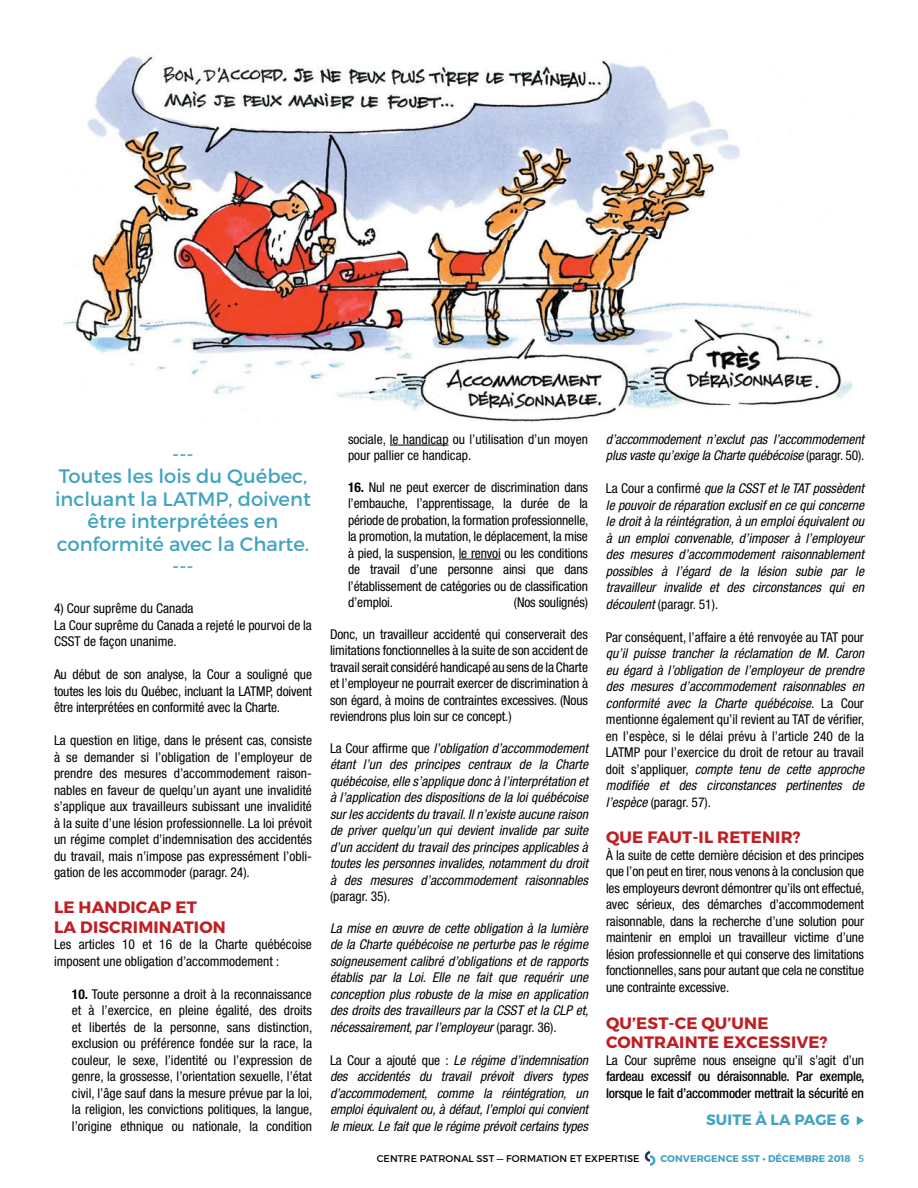
<style>
.page{position:relative;width:918px;height:1188px;background:#fff}
.page>*{position:absolute;margin:0;border:0;box-sizing:border-box;transform-origin:0 0}
.t1{font:19.5px/22.5px "Montserrat";color:#42a3c2;text-align:center}
.t2{font:700 16.5px/19.5px "Montserrat";letter-spacing:.01em;color:#be1f24}
.t3{font:700 15px "Montserrat";letter-spacing:.01em;color:#42a3c2}
.t4{font:condensed 13.5px/16.5px "Helvetica Neue";color:#000;text-align:justify}
.t5{font:italic condensed 13.5px/16.5px "Helvetica Neue";color:#000;text-align:justify}
.t6{font:500 condensed 13.5px/16.5px "Helvetica Neue";letter-spacing:-.02em;color:#000}
.t7{font:condensed 13.5px "Helvetica Neue";letter-spacing:-.02em;color:#000}
.t8{font:9.75px "Montserrat";letter-spacing:.01em;color:#000}
.t9{font:700 9.75px "Montserrat";letter-spacing:.01em;color:#42a3c2}
.s1{font-weight:700}
.s2{font-style:normal}
.s3{font-weight:400}
</style>
<div class="page">
<svg style="left:645px;top:1151px;width:10px;height:15px"></svg>
<hr style="left:390px;top:445px;width:59px;height:1px;background:#000">
<hr style="left:459px;top:559px;width:42px;height:1px;background:#000">
<img style="left:63px;top:56px;width:788px;height:366px">
<svg style="left:857px;top:1116px;width:7px;height:9px"></svg>
<h1 class="t1" style="left:55px;top:442px;width:257px">---<br>Toutes les lois du Québec, incluant la LATMP, doivent être interprétées en conformité avec la Charte. ---</h1>
<p class="t4" style="left:54px;top:600px;width:259px;text-align:left">4) Cour suprême du Canada<br>La Cour suprême du Canada a rejeté le pourvoi de la<br>CSST de façon unanime.</p>
<p class="t4" style="left:54px;top:666px;width:260px">Au début de son analyse, la Cour a souligné que toutes les lois du Québec, incluant la LATMP, doivent être interprétées en conformité avec la Charte.</p>
<p class="t4" style="left:54px;top:732px;width:260px">La question en litige, dans le présent cas, consiste à se demander si l’obligation de l’employeur de prendre des mesures d’accommodement raison&shy;nables en faveur de quelqu’un ayant une invalidité s’applique aux travailleurs subissant une invalidité à la suite d’une lésion professionnelle. La loi prévoit un régime complet d’indemnisation des accidentés du travail, mais n’impose pas expressément l’obli&shy;gation de les accommoder (paragr. 24).</p>
<p class="t2" style="left:54px;top:898px;width:173px">LE HANDICAP ET<br>LA DISCRIMINATION</p>
<p class="t4" style="left:54px;top:936px;width:259px">Les articles 10 et 16 de la Charte québécoise imposent une obligation d’accommodement :</p>
<p class="t4" style="left:72px;top:986px;width:242px"><span class="s1">10.</span> Toute personne a droit à la reconnaissance et à l’exercice, en pleine égalité, des droits et libertés de la personne, sans distinction, exclusion ou préférence fondée sur la race, la couleur, le sexe, l’identité ou l’expression de genre, la grossesse, l’orientation sexuelle, l’état civil, l’âge sauf dans la mesure prévue par la loi, la religion, les convictions politiques, la langue, l’origine ethnique ou nationale, la condition</p>
<p class="t4" style="left:348px;top:431px;width:242px">sociale, le handicap ou l’utilisation d’un moyen pour pallier ce handicap.</p>
<p class="t4" style="left:348px;top:479px;width:242px"><span class="s1">16.</span> Nul ne peut exercer de discrimination dans l’embauche, l’apprentissage, la durée de la période de probation, la formation professionnelle, la promotion, la mutation, le déplacement, la mise à pied, la suspension, le renvoi ou les conditions de travail d’une personne ainsi que dans l’établissement de catégories ou de classification d’emploi.</p>
<p class="t4" style="left:514px;top:594px;width:76px">(Nos soulignés)</p>
<p class="t4" style="left:330px;top:626px;width:260px">Donc, un travailleur accidenté qui conserverait des limitations fonctionnelles à la suite de son accident de travail serait considéré handicapé au sens de la Charte et l’employeur ne pourrait exercer de discrimination à son égard, à moins de contraintes excessives. (Nous reviendrons plus loin sur ce concept.)</p>
<p class="t5" style="left:330px;top:740px;width:260px"><span class="s2">La Cour affirme que</span> l’obligation d’accommodement étant l’un des principes centraux de la Charte québécoise, elle s’applique donc à l’interprétation et à l’application des dispositions de la loi québécoise sur les accidents du travail. Il n’existe aucune raison de priver quelqu’un qui devient invalide par suite d’un accident du travail des principes applicables à toutes les personnes invalides, notamment du droit à des mesures d’accommodement raisonnables</p>
<p class="t4" style="left:330px;top:888px;width:62px">(paragr. 35).</p>
<p class="t5" style="left:330px;top:920px;width:260px">La mise en œuvre de cette obligation à la lumière de la Charte québécoise ne perturbe pas le régime soigneusement calibré d’obligations et de rapports établis par la Loi. Elle ne fait que requérir une conception plus robuste de la mise en application des droits des travailleurs par la CSST et la CLP et, nécessairement, par l’employeur <span class="s2">(paragr. 36).</span></p>
<p class="t5" style="left:330px;top:1052px;width:260px"><span class="s2">La Cour a ajouté que :</span> Le régime d’indemnisation des accidentés du travail prévoit divers types d’accommodement, comme la réintégration, un emploi équivalent ou, à défaut, l’emploi qui convient le mieux. Le fait que le régime prévoit certains types</p>
<p class="t5" style="left:606px;top:430px;width:260px">d’accommodement n’exclut pas l’accommodement plus vaste qu’exige la Charte québécoise <span class="s2">(paragr. 50).</span></p>
<p class="t5" style="left:606px;top:480px;width:260px"><span class="s2">La Cour a confirmé</span> que la CSST et le TAT possèdent le pouvoir de réparation exclusif en ce qui concerne le droit à la réintégration, à un emploi équivalent ou à un emploi convenable, d’imposer à l’employeur des mesures d’accommodement raisonnablement possibles à l’égard de la lésion subie par le travailleur invalide et des circonstances qui en découlent <span class="s2">(paragr. 51).</span></p>
<p class="t4" style="left:606px;top:628px;width:259px">Par conséquent, l’affaire a été renvoyée au TAT pour</p>
<p class="t5" style="left:606px;top:645px;width:260px">qu’il puisse trancher la réclamation de M. Caron eu égard à l’obligation de l’employeur de prendre des mesures d’accommodement raisonnables en conformité avec la Charte québécoise<span class="s2">. La Cour mentionne également qu’il revient au TAT de vérifier, en l’espèce, si le délai prévu à l’article 240 de la LATMP pour l’exercice du droit de retour au travail doit s’appliquer,</span> compte tenu de cette approche modifiée et des circonstances pertinentes de l’espèce <span class="s2">(paragr. 57).</span></p>
<p class="t2" style="left:606px;top:828px;width:196px">QUE FAUT-IL RETENIR?</p>
<p class="t4" style="left:606px;top:847px;width:260px">À la suite de cette dernière décision et des principes que l’on peut en tirer, nous venons à la conclusion que les employeurs devront démontrer qu’ils ont effectué, avec sérieux, des démarches d’accommodement raisonnable, dans la recherche d’une solution pour maintenir en emploi un travailleur victime d’une lésion professionnelle et qui conserve des limitations fonctionnelles, sans pour autant que cela ne constitue une contrainte excessive.</p>
<p class="t2" style="left:606px;top:1013px;width:223px">QU’EST-CE QU’UNE<br>CONTRAINTE EXCESSIVE?</p>
<p class="t7" style="left:606px;top:1052px;width:259px">La Cour suprême nous enseigne qu’il s’agit d’un</p>
<p class="t6" style="left:606px;top:1068px;width:260px">fardeau excessif ou déraisonnable. Par exemple, lorsque le fait d’accommoder mettrait la sécurité en</p>
<p class="t3" style="left:706px;top:1111px;width:145px">SUITE À LA PAGE 6</p>
<p class="t8" style="left:377px;top:1152px;width:265px">CENTRE PATRONAL SST — FORMATION ET EXPERTISE</p>
<p class="t9" style="left:660px;top:1152px;width:205px">CONVERGENCE SST • DÉCEMBRE 2018 <span class="s3">5</span></p>
</div>
